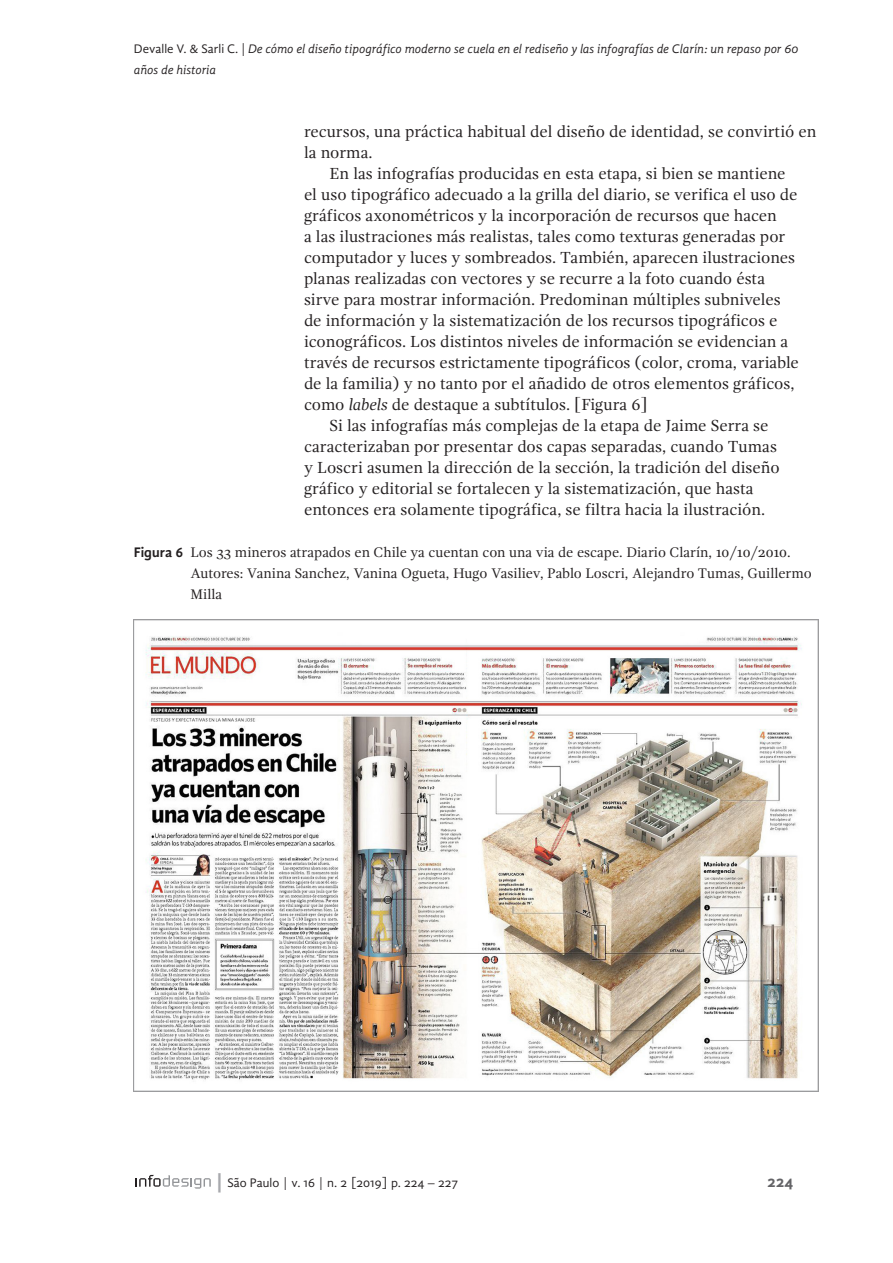
<style>
.page{position:relative;width:893px;height:1263px;background:#fff}
.page>*{position:absolute;margin:0;border:0;box-sizing:border-box;transform-origin:0 0}
.PT_Corpo_de_texto{font:16.5px/21px "Gandhi Serif";color:#231f20}
.t1{font:700 16.5px "Gandhi Sans";color:#636366}
.t2{font:14.25px/21px "Gandhi Serif";color:#231f20}
.t3{font:italic 12.75px/21px "Gandhi Sans";color:#231f20}
.t4{font:12.75px "Gandhi Sans";color:#231f20}
.s1{font-style:normal}
.s2{font-style:italic}
.s3{font-family:"Gandhi Sans";font-weight:700}
.s4{font-size:19.2px;color:#a8a9ad}
</style>
<div class="page">
<svg style="left:136px;top:1175px;width:75px;height:13px"></svg>
<img style="left:134px;top:620px;width:685px;height:471px">
<p class="t3" style="left:134px;top:38px;width:666px"><span class="s1">Devalle V. &amp; Sarli C. |</span> De cómo el diseño tipográfico moderno se cuela en el rediseño y las infografías de Clarín: un repaso por 60 años de historia</p>
<p class="PT_Corpo_de_texto" style="left:304px;top:121px;width:514px">recursos, una práctica habitual del diseño de identidad, se convirtió en la norma.</p>
<p class="PT_Corpo_de_texto" style="left:304px;top:163px;width:496px;text-indent:26px">En las infografías producidas en esta etapa, si bien se mantiene el uso tipográfico adecuado a la grilla del diario, se verifica el uso de gráficos axonométricos y la incorporación de recursos que hacen<br>a las ilustraciones más realistas, tales como texturas generadas por computador y luces y sombreados. También, aparecen ilustraciones planas realizadas con vectores y se recurre a la foto cuando ésta sirve para mostrar información. Predominan múltiples subniveles de información y la sistematización de los recursos tipográficos e iconográficos. Los distintos niveles de información se evidencian a través de recursos estrictamente tipográficos (color, croma, variable de la familia) y no tanto por el añadido de otros elementos gráficos, como <span class="s2">labels</span> de destaque a subtítulos. [Figura 6]</p>
<p class="PT_Corpo_de_texto" style="left:304px;top:415px;width:477px;text-indent:26px">Si las infografías más complejas de la etapa de Jaime Serra se caracterizaban por presentar dos capas separadas, cuando Tumas y Loscri asumen la dirección de la sección, la tradición del diseño gráfico y editorial se fortalecen y la sistematización, que hasta entonces era solamente tipográfica, se filtra hacia la ilustración.</p>
<p class="t2" style="left:190px;top:541px;width:623px;text-indent:-57px"><span class="s3">Figura 6</span> Los 33 mineros atrapados en Chile ya cuentan con una via de escape. Diario Clarín, 10/10/2010.<br>Autores: Vanina Sanchez, Vanina Ogueta, Hugo Vasiliev, Pablo Loscri, Alejandro Tumas, Guillermo<br>Milla</p>
<p class="t4" style="left:214px;top:1175px;width:246px"><span class="s4">|</span>São Paulo | v. 16 | n. 2 [2019] p. 224 – 227</p>
<p class="t1" style="left:768px;top:1171px;width:27px">224</p>
</div>
